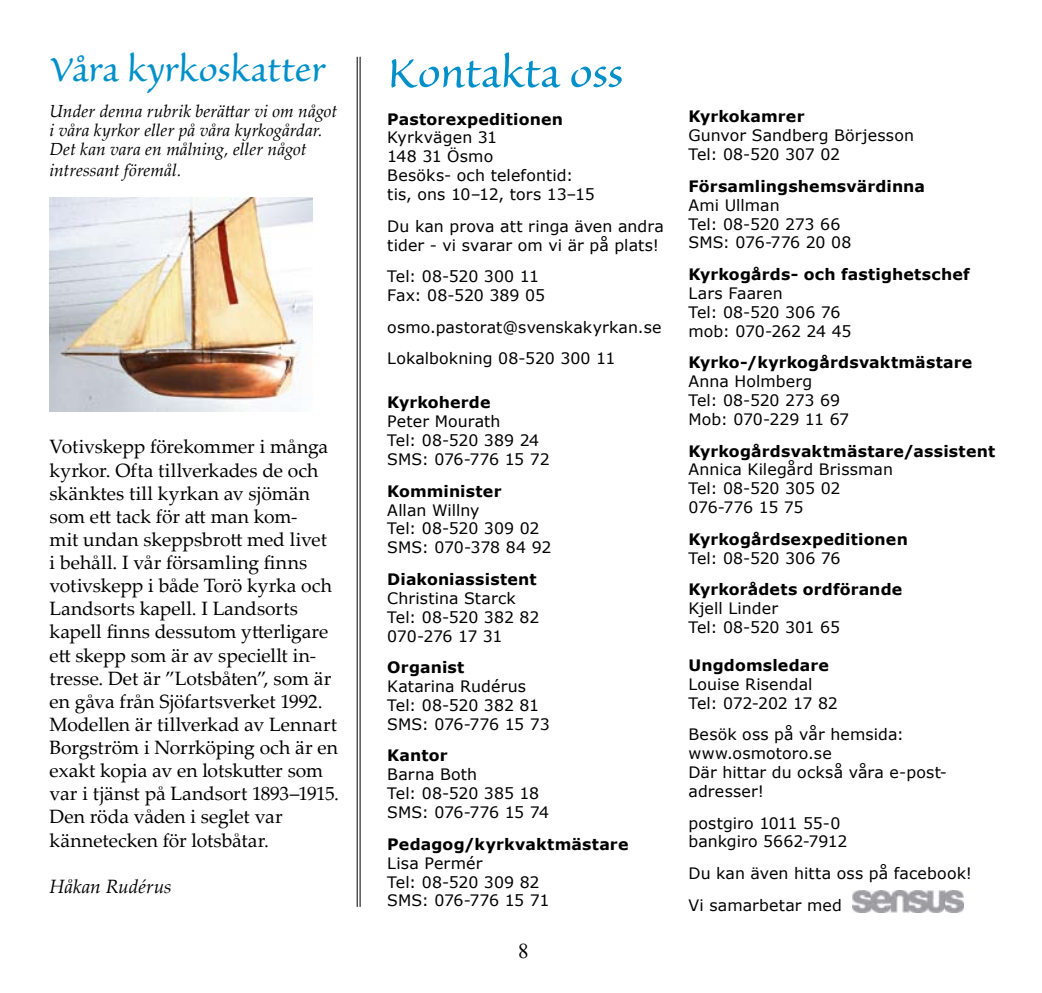
<style>
.page{position:relative;width:1042px;height:993px;background:#fff}
.page>*{position:absolute;margin:0;border:0;box-sizing:border-box;transform-origin:0 0}
.t1{font:52.5px "Sanvito Pro";color:#0090c9}
.t2{font:43.75px "Sanvito Pro";letter-spacing:-.005em;color:#0090c9}
.t3{font:21px "Times New Roman";color:#000}
.t4{font:19.25px/23.1px "Palatino Linotype";letter-spacing:-.005em;color:#000}
.t5{font:italic 19.25px "Palatino Linotype";letter-spacing:-.005em;color:#000}
.t6{font:italic 17.5px/19.8px "Palatino Linotype";color:#000}
.t7{font:15.75px/18.9px "Verdana";letter-spacing:.005em;color:#000}
.t8{font:700 15.75px "Verdana";letter-spacing:.01em;color:#000}
</style>
<div class="page">
<hr style="left:360px;top:57px;width:1px;height:849px;background:#000">
<hr style="left:357px;top:57px;width:1px;height:849px;background:#000">
<img style="left:852px;top:890px;width:111px;height:22px">
<img style="left:50px;top:197px;width:263px;height:215px">
<h2 class="t2" style="left:50px;top:45px;width:278px">Våra kyrkoskatter</h2>
<p class="t6" style="left:50px;top:100px;width:289px">Under denna rubrik berättar vi om något i våra kyrkor eller på våra kyrkogårdar.<br>Det kan vara en målning, eller något intressant föremål.</p>
<p class="t4" style="left:50px;top:434px;width:291px">Votivskepp förekommer i många kyrkor. Ofta tillverkades de och skänktes till kyrkan av sjömän som ett tack för att man kom-<br>mit undan skeppsbrott med livet<br>i behåll. I vår församling finns votivskepp i både Torö kyrka och<br>Landsorts kapell. I Landsorts kapell finns dessutom ytterligare ett skepp som är av speciellt in&shy;tresse. Det är ”Lotsbåten”, som är en gåva från Sjöfartsverket 1992.<br>Modellen är tillverkad av Lennart<br>Borgström i Norrköping och är en exakt kopia av en lotskutter som var i tjänst på Landsort 1893–1915.<br>Den röda våden i seglet var kännetecken för lotsbåtar.</p>
<p class="t5" style="left:50px;top:872px;width:124px">Håkan Rudérus</p>
<h1 class="t1" style="left:387px;top:44px;width:238px">Kontakta oss</h1>
<p class="t8" style="left:387px;top:109px;width:177px">Pastorexpeditionen</p>
<p class="t7" style="left:387px;top:128px;width:209px">Kyrkvägen 31<br>148 31 Ösmo<br>Besöks- och telefontid: tis, ons 10–12, tors 13–15</p>
<p class="t7" style="left:387px;top:216px;width:278px">Du kan prova att ringa även andra tider - vi svarar om vi är på plats!</p>
<p class="t7" style="left:387px;top:266px;width:159px">Tel: 08-520 300 11<br>Fax: 08-520 389 05</p>
<p class="t7" style="left:387px;top:310px;width:276px;line-height:31.5px">osmo.pastorat@svenskakyrkan.se<br>Lokalbokning 08-520 300 11</p>
<p class="t8" style="left:387px;top:392px;width:105px">Kyrkoherde</p>
<p class="t7" style="left:387px;top:411px;width:164px">Peter Mourath<br>Tel: 08-520 389 24<br>SMS: 076-776 15 72</p>
<p class="t8" style="left:387px;top:480px;width:116px">Komminister</p>
<p class="t7" style="left:387px;top:499px;width:166px">Allan Willny<br>Tel: 08-520 309 02<br>SMS: 070-378 84 92</p>
<p class="t8" style="left:387px;top:569px;width:151px">Diakoniassistent</p>
<p class="t7" style="left:387px;top:588px;width:154px">Christina Starck<br>Tel: 08-520 382 82<br>070-276 17 31</p>
<p class="t8" style="left:387px;top:657px;width:79px">Organist</p>
<p class="t7" style="left:387px;top:676px;width:164px">Katarina Rudérus<br>Tel: 08-520 382 81<br>SMS: 076-776 15 73</p>
<p class="t8" style="left:387px;top:745px;width:62px">Kantor</p>
<p class="t7" style="left:387px;top:764px;width:163px">Barna Both<br>Tel: 08-520 385 18<br>SMS: 076-776 15 74</p>
<p class="t8" style="left:387px;top:833px;width:243px">Pedagog/kyrkvaktmästare</p>
<p class="t7" style="left:387px;top:852px;width:164px">Lisa Permér<br>Tel: 08-520 309 82<br>SMS: 076-776 15 71</p>
<h3 class="t3" style="left:518px;top:938px;width:12px">8</h3>
<p class="t8" style="left:688px;top:107px;width:117px">Kyrkokamrer</p>
<p class="t7" style="left:688px;top:125px;width:227px">Gunvor Sandberg Börjesson<br>Tel: 08-520 307 02</p>
<p class="t8" style="left:688px;top:176px;width:238px">Församlingshemsvärdinna</p>
<p class="t7" style="left:688px;top:195px;width:164px">Ami Ullman<br>Tel: 08-520 273 66<br>SMS: 076-776 20 08</p>
<p class="t8" style="left:688px;top:264px;width:283px">Kyrkogårds- och fastighetschef</p>
<p class="t7" style="left:688px;top:283px;width:164px">Lars Faaren<br>Tel: 08-520 306 76 mob: 070-262 24 45</p>
<p class="t8" style="left:688px;top:352px;width:285px">Kyrko-/kyrkogårdsvaktmästare</p>
<p class="t7" style="left:688px;top:371px;width:162px">Anna Holmberg<br>Tel: 08-520 273 69<br>Mob: 070-229 11 67</p>
<p class="t8" style="left:688px;top:440px;width:308px">Kyrkogårdsvaktmästare/assistent</p>
<p class="t7" style="left:688px;top:459px;width:206px">Annica Kilegård Brissman<br>Tel: 08-520 305 02<br>076-776 15 75</p>
<p class="t8" style="left:688px;top:529px;width:221px">Kyrkogårdsexpeditionen</p>
<p class="t7" style="left:688px;top:548px;width:154px">Tel: 08-520 306 76</p>
<p class="t8" style="left:688px;top:579px;width:215px">Kyrkorådets ordförande</p>
<p class="t7" style="left:688px;top:598px;width:153px">Kjell Linder<br>Tel: 08-520 301 65</p>
<p class="t8" style="left:688px;top:655px;width:142px">Ungdomsledare</p>
<p class="t7" style="left:688px;top:674px;width:151px">Louise Risendal<br>Tel: 072-202 17 82</p>
<p class="t7" style="left:688px;top:724px;width:260px">Besök oss på vår hemsida: www.osmotoro.se<br>Där hittar du också våra e-post&shy;adresser!</p>
<p class="t7" style="left:688px;top:812px;width:161px">postgiro 1011 55-0 bankgiro 5662-7912</p>
<p class="t7" style="left:688px;top:856px;width:285px;line-height:31.5px">Du kan även hitta oss på facebook!<br>Vi samarbetar med</p>
</div>
